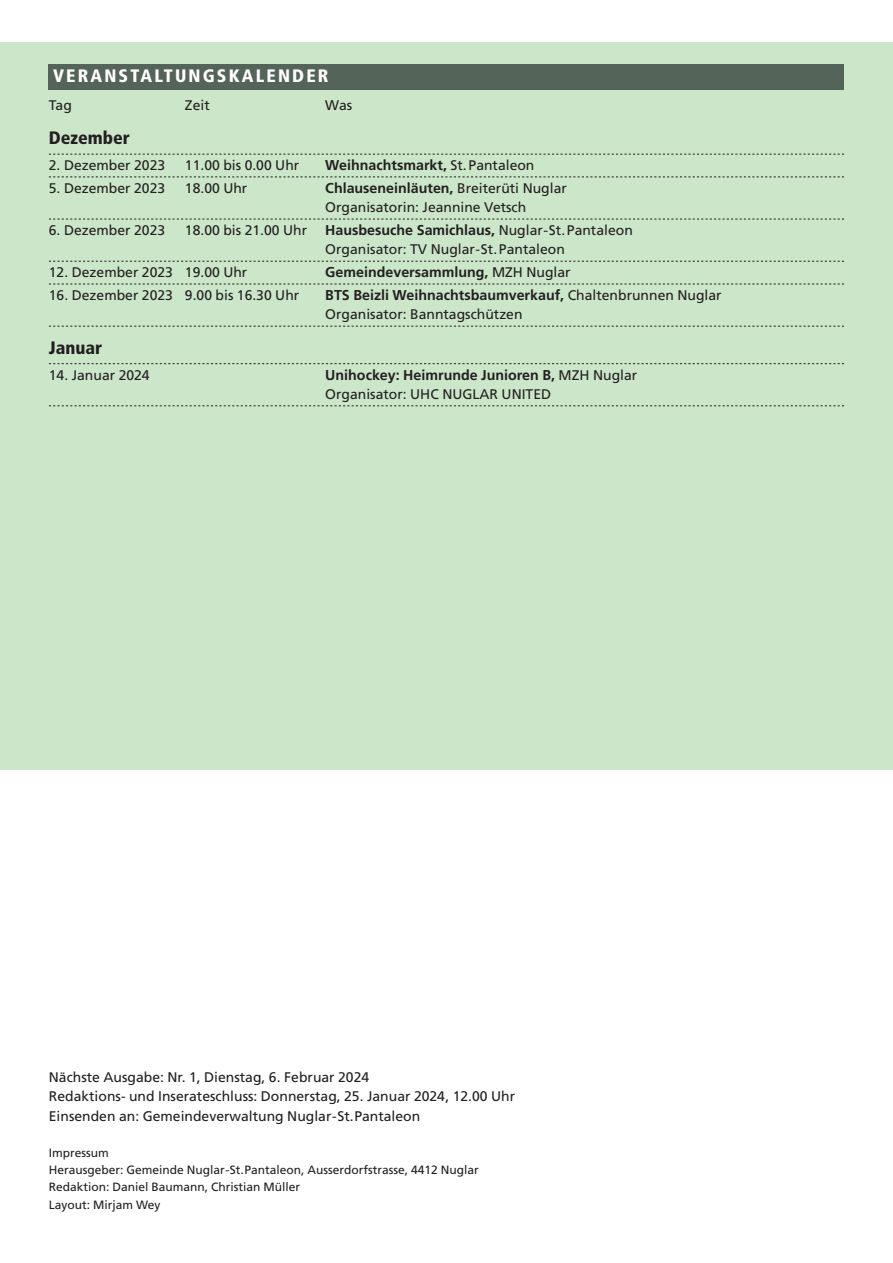
<style>
.page{position:relative;width:893px;height:1263px;background:#fff}
.page>*{position:absolute;margin:0;border:0;box-sizing:border-box;transform-origin:0 0}
.t1{font:900 condensed 18px "Frutiger LT Std";letter-spacing:.12em;color:#fff}
.t2{font:900 condensed 18px "Frutiger LT Std";color:#231f20}
.t3{font:700 14.25px "Frutiger LT Std";color:#231f20}
.t4{font:13.95px/19.5px "Frutiger LT Std";color:#231f20}
.t5{font:12px/17.2px "Frutiger LT Std";color:#231f20}
.s1{font-weight:400;font-size:13.95px}
</style>
<div class="page">
<div style="left:0;top:43px;width:893px;height:727px;background:#cce6ca"></div>
<svg style="left:49px;top:154px;width:795px;height:1px"></svg>
<svg style="left:49px;top:177px;width:795px;height:1px"></svg>
<svg style="left:49px;top:219px;width:795px;height:1px"></svg>
<svg style="left:49px;top:261px;width:795px;height:1px"></svg>
<svg style="left:49px;top:284px;width:795px;height:1px"></svg>
<svg style="left:49px;top:326px;width:795px;height:1px"></svg>
<svg style="left:49px;top:363px;width:795px;height:1px"></svg>
<svg style="left:49px;top:405px;width:795px;height:1px"></svg>
<div style="left:49px;top:64px;width:795px;height:25px;background:#556459"></div>
<p class="t1" style="left:53px;top:65px;width:277px">VERANSTALTUNGSKALENDER</p>
<p class="t4" style="left:49px;top:95px;width:25px">Tag</p>
<p class="t4" style="left:185px;top:95px;width:26px">Zeit</p>
<p class="t4" style="left:325px;top:95px;width:28px">Was</p>
<p class="t2" style="left:49px;top:127px;width:83px">Dezember</p>
<p class="t4" style="left:49px;top:156px;width:118px">2. Dezember 2023</p>
<p class="t4" style="left:185px;top:156px;width:116px">11.00 bis 0.00 Uhr</p>
<p class="t3" style="left:325px;top:157px;width:211px">Weihnachtsmarkt, <span class="s1">St. Pantaleon</span></p>
<p class="t4" style="left:49px;top:178px;width:118px">5. Dezember 2023</p>
<p class="t4" style="left:185px;top:178px;width:64px">18.00 Uhr</p>
<p class="t3" style="left:325px;top:179px;width:243px">Chlauseneinläuten, <span class="s1">Breiterüti Nuglar</span></p>
<p class="t4" style="left:325px;top:198px;width:203px">Organisatorin: Jeannine Vetsch</p>
<p class="t4" style="left:49px;top:221px;width:118px">6. Dezember 2023</p>
<p class="t4" style="left:185px;top:221px;width:124px">18.00 bis 21.00 Uhr</p>
<p class="t3" style="left:325px;top:222px;width:309px">Hausbesuche Samichlaus, <span class="s1">Nuglar-St. Pantaleon</span></p>
<p class="t4" style="left:325px;top:240px;width:241px">Organisator: TV Nuglar-St. Pantaleon</p>
<p class="t4" style="left:49px;top:263px;width:200px">12. Dezember 2023 19.00 Uhr</p>
<p class="t3" style="left:325px;top:264px;width:247px">Gemeindeversammlung, <span class="s1">MZH Nuglar</span></p>
<p class="t4" style="left:49px;top:285px;width:252px">16. Dezember 2023 9.00 bis 16.30 Uhr</p>
<p class="t3" style="left:325px;top:287px;width:398px">BTS Beizli Weihnachtsbaumverkauf, <span class="s1">Chaltenbrunnen Nuglar</span></p>
<p class="t4" style="left:325px;top:305px;width:199px">Organisator: Banntagschützen</p>
<p class="t2" style="left:49px;top:337px;width:55px">Januar</p>
<p class="t4" style="left:49px;top:365px;width:102px">14. Januar 2024</p>
<p class="t3" style="left:325px;top:366px;width:313px">Unihockey: Heimrunde Junioren B, <span class="s1">MZH Nuglar</span></p>
<p class="t4" style="left:325px;top:384px;width:227px">Organisator: UHC NUGLAR UNITED</p>
<p class="t4" style="left:49px;top:1067px;width:468px">Nächste Ausgabe: Nr. 1, Dienstag, 6. Februar 2024<br>Redaktions- und Inserateschluss: Donnerstag, 25. Januar 2024, 12.00 Uhr<br>Einsenden an: Gemeindeverwaltung Nuglar-St. Pantaleon</p>
<p class="t5" style="left:49px;top:1144px;width:431px">Impressum<br>Herausgeber: Gemeinde Nuglar - St. Pantaleon, Ausserdorfstrasse, 4412 Nuglar Redaktion: Daniel Baumann, Christian Müller<br>Layout: Mirjam Wey</p>
</div>
